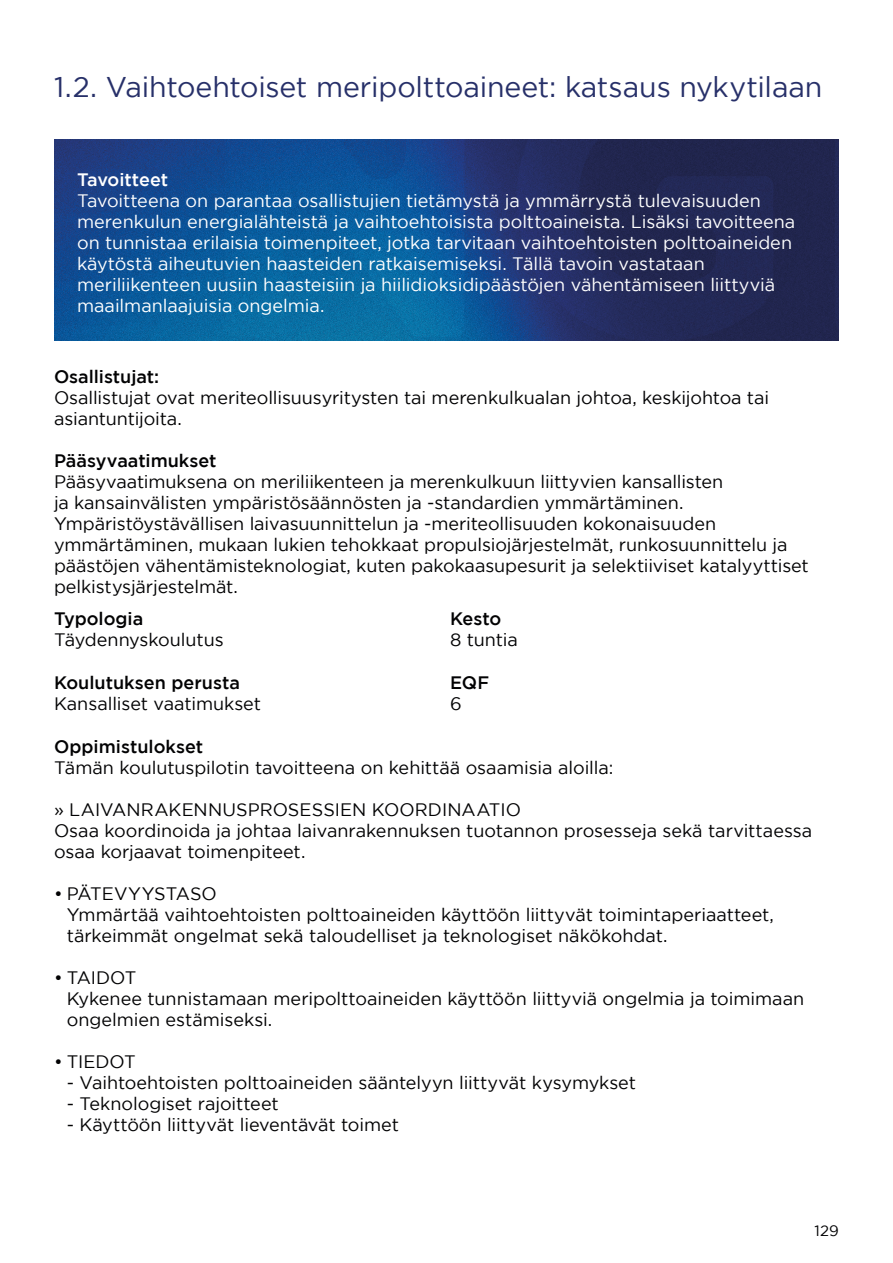
<style>
.page{position:relative;width:893px;height:1263px;background:#fff}
.page>*{position:absolute;margin:0;border:0;box-sizing:border-box;transform-origin:0 0}
.t1{font:28.5px "Gotham";letter-spacing:-.005em;color:#273069}
.t2{font:18px/21px "Gotham";letter-spacing:-.005em;color:#020203}
.t3{font:18px/21px "Gotham";letter-spacing:-.005em;color:#fff}
.t4{font:500 18px "Gotham";color:#020203}
.t5{font:500 18px "Gotham";letter-spacing:-.005em;color:#fff}
.t6{font:15px "Gotham";color:#020203}
</style>
<div class="page">
<img style="left:54px;top:139px;width:785px;height:202px">
<p class="t1" style="left:54px;top:71px;width:770px">1.2. Vaihtoehtoiset meripolttoaineet: katsaus nykytilaan</p>
<p class="t5" style="left:77px;top:169px;width:93px">Tavoitteet</p>
<p class="t3" style="left:77px;top:190px;width:720px">Tavoitteena on parantaa osallistujien tietämystä ja ymmärrystä tulevaisuuden merenkulun energialähteistä ja vaihtoehtoisista polttoaineista. Lisäksi tavoitteena on tunnistaa erilaisia toimenpiteet, jotka tarvitaan vaihtoehtoisten polttoaineiden käytöstä aiheutuvien haasteiden ratkaisemiseksi. Tällä tavoin vastataan meriliikenteen uusiin haasteisiin ja hiilidioksidipäästöjen vähentämiseen liittyviä maailmanlaajuisia ongelmia.</p>
<p class="t4" style="left:54px;top:367px;width:107px">Osallistujat:</p>
<p class="t2" style="left:54px;top:387px;width:717px">Osallistujat ovat meriteollisuusyritysten tai merenkulkualan johtoa, keskijohtoa tai asiantuntijoita.</p>
<p class="t4" style="left:54px;top:451px;width:164px">Pääsyvaatimukset</p>
<p class="t2" style="left:54px;top:471px;width:756px">Pääsyvaatimuksena on meriliikenteen ja merenkulkuun liittyvien kansallisten<br>ja kansainvälisten ympäristösäännösten ja -standardien ymmärtäminen.<br>Ympäristöystävällisen laivasuunnittelun ja -meriteollisuuden kokonaisuuden ymmärtäminen, mukaan lukien tehokkaat propulsiojärjestelmät, runkosuunnittelu ja päästöjen vähentämisteknologiat, kuten pakokaasupesurit ja selektiiviset katalyyttiset pelkistysjärjestelmät.</p>
<p class="t4" style="left:54px;top:608px;width:91px">Typologia</p>
<p class="t2" style="left:54px;top:629px;width:171px">Täydennyskoulutus</p>
<p class="t4" style="left:450px;top:608px;width:53px">Kesto</p>
<p class="t2" style="left:450px;top:629px;width:69px">8 tuntia</p>
<p class="t4" style="left:54px;top:672px;width:188px">Koulutuksen perusta</p>
<p class="t2" style="left:54px;top:693px;width:209px">Kansalliset vaatimukset</p>
<p class="t4" style="left:450px;top:672px;width:41px">EQF</p>
<p class="t2" style="left:450px;top:693px;width:13px">6</p>
<p class="t4" style="left:54px;top:736px;width:151px">Oppimistulokset</p>
<p class="t2" style="left:54px;top:757px;width:561px">Tämän koulutuspilotin tavoitteena on kehittää osaamisia aloilla:</p>
<p class="t2" style="left:54px;top:799px;width:468px">» LAIVANRAKENNUSPROSESSIEN KOORDINAATIO</p>
<p class="t2" style="left:54px;top:820px;width:760px">Osaa koordinoida ja johtaa laivanrakennuksen tuotannon prosesseja sekä tarvittaessa osaa korjaavat toimenpiteet.</p>
<p class="t2" style="left:67px;top:883px;width:708px;text-indent:-13px">• PÄTEVYYSTASO<br>Ymmärtää vaihtoehtoisten polttoaineiden käyttöön liittyvät toimintaperiaatteet, tärkeimmät ongelmat sekä taloudelliset ja teknologiset näkökohdat.</p>
<p class="t2" style="left:67px;top:967px;width:739px;text-indent:-13px">• TAIDOT<br>Kykenee tunnistamaan meripolttoaineiden käyttöön liittyviä ongelmia ja toimimaan ongelmien estämiseksi.</p>
<p class="t2" style="left:54px;top:1051px;width:83px">• TIEDOT</p>
<p class="t2" style="left:67px;top:1072px;width:571px">- Vaihtoehtoisten polttoaineiden sääntelyyn liittyvät kysymykset</p>
<p class="t2" style="left:67px;top:1093px;width:213px">- Teknologiset rajoitteet</p>
<p class="t2" style="left:67px;top:1114px;width:334px">- Käyttöön liittyvät lieventävät toimet</p>
<p class="t6" style="left:815px;top:1223px;width:26px">129</p>
</div>
